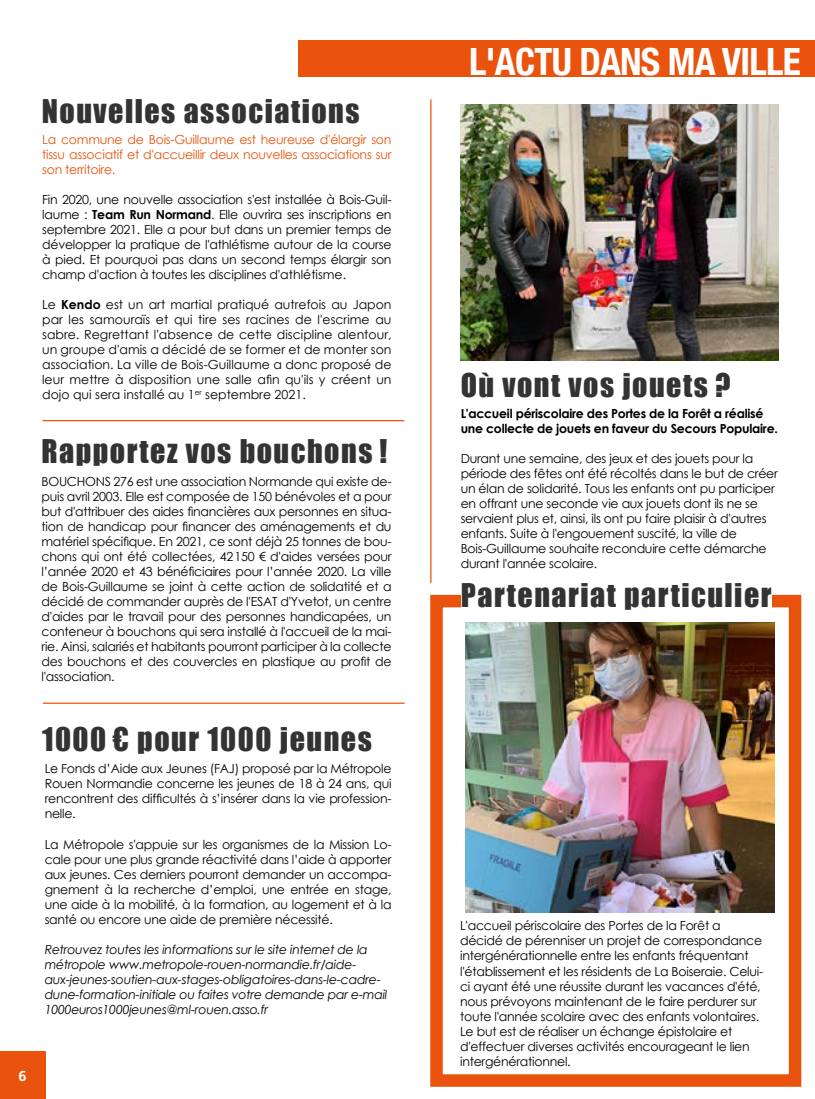
<style>
.page{position:relative;width:815px;height:1099px;background:#fff}
.page>*{position:absolute;margin:0;border:0;box-sizing:border-box;transform-origin:0 0}
.t1{font:700 condensed 37.5px "Helvetica Neue";letter-spacing:-.02em;color:#fff}
.t2{font:30px "Impact";letter-spacing:.05em;color:#333}
.t3{font:700 15px "Carto Gothic Std";color:#fff}
.t4{font:12.5px/15px "Century Gothic";letter-spacing:-.02em;color:#000;text-align:justify}
.t5{font:italic 12.5px/15px "Century Gothic";letter-spacing:-.02em;color:#000}
.t6{font:12.5px/15px "Century Gothic";letter-spacing:-.02em;color:#e9530e;text-align:justify}
.t7{font:700 12.5px/15px "Century Gothic";letter-spacing:-.02em;color:#000}
.s1{font-weight:700}
</style>
<div class="page">
<div style="left:299px;top:41px;width:516px;height:36px;background:#e9530e"></div>
<div style="left:430px;top:595px;width:371px;height:491px;border:12px solid #e9530e"></div>
<img style="left:461px;top:105px;width:318px;height:255px">
<img style="left:465px;top:622px;width:309px;height:290px">
<hr style="left:430px;top:99px;width:1px;height:484px;background:#e9530e">
<hr style="left:42px;top:420px;width:362px;height:1px;background:#e9530e">
<hr style="left:43px;top:702px;width:362px;height:1px;background:#e9530e">
<div style="left:461px;top:583px;width:311px;height:27px;background:#fff"></div>
<hr style="left:814px;top:739px;width:1px;height:36px;background:#fbba00">
<div style="left:0;top:1050px;width:45px;height:48px;background:#e9530e"></div>
<h2 class="t2" style="left:42px;top:88px;width:319px">Nouvelles associations</h2>
<p class="t6" style="left:42px;top:132px;width:351px">La commune de Bois-Guillaume est heureuse d'élargir son tissu associatif et d'accueillir deux nouvelles associations sur son territoire.</p>
<p class="t4" style="left:42px;top:192px;width:351px">Fin 2020, une nouvelle association s'est installée à Bois-Guil&shy;laume : <span class="s1">Team Run Normand</span>. Elle ouvrira ses inscriptions en septembre 2021. Elle a pour but dans un premier temps de développer la pratique de l'athlétisme autour de la course à pied. Et pourquoi pas dans un second temps élargir son champ d'action à toutes les disciplines d'athlétisme.</p>
<p class="t4" style="left:42px;top:297px;width:351px">Le <span class="s1">Kendo</span> est un art martial pratiqué autrefois au Japon par les samouraïs et qui tire ses racines de l'escrime au sabre. Regrettant l'absence de cette discipline alentour, un groupe d'amis a décidé de se former et de monter son association. La ville de Bois-Guillaume a donc proposé de leur mettre à disposition une salle afin qu'ils y créent un dojo qui sera installé au 1<sup>er</sup> septembre 2021.</p>
<h2 class="t2" style="left:41px;top:427px;width:347px">Rapportez vos bouchons !</h2>
<p class="t4" style="left:41px;top:474px;width:352px">BOUCHONS 276 est une association Normande qui existe de&shy;puis avril 2003. Elle est composée de 150 bénévoles et a pour but d'attribuer des aides financières aux personnes en situa&shy;tion de handicap pour financer des aménagements et du matériel spécifique. En 2021, ce sont déjà 25 tonnes de bou&shy;chons qui ont été collectées, 42150 € d'aides versées pour l’année 2020 et 43 bénéficiaires pour l’année 2020. La ville de Bois-Guillaume se joint à cette action de solidatité et a décidé de commander auprès de l'ESAT d'Yvetot, un centre d'aides par le travail pour des personnes handicapées, un conteneur à bouchons qui sera installé à l'accueil de la mai&shy;rie. Ainsi, salariés et habitants pourront participer à la collecte des bouchons et des couvercles en plastique au profit de l'association.</p>
<h2 class="t2" style="left:42px;top:716px;width:331px">1000 € pour 1000 jeunes</h2>
<p class="t4" style="left:45px;top:761px;width:348px">Le Fonds d’Aide aux Jeunes (FAJ) proposé par la Métropole Rouen Normandie concerne les jeunes de 18 à 24 ans, qui rencontrent des difficultés à s’insérer dans la vie profession&shy;nelle.</p>
<p class="t4" style="left:45px;top:836px;width:348px">La Métropole s'appuie sur les organismes de la Mission Lo&shy;cale pour une plus grande réactivité dans l’aide à apporter aux jeunes. Ces derniers pourront demander un accompa&shy;gnement à la recherche d’emploi, une entrée en stage, une aide à la mobilité, à la formation, au logement et à la santé ou encore une aide de première nécessité.</p>
<p class="t5" style="left:45px;top:941px;width:344px">Retrouvez toutes les informations sur le site internet de la métropole www.metropole-rouen-normandie.fr/aide&shy;aux-jeunes-soutien-aux-stages-obligatoires-dans-le-cadre&shy;dune-formation-initiale ou faites votre demande par e-mail 1000euros1000jeunes@ml-rouen.asso.fr</p>
<p class="t3" style="left:18px;top:1067px;width:10px">6</p>
<h1 class="t1" style="left:469px;top:39px;width:333px">L'ACTU DANS MA VILLE</h1>
<h2 class="t2" style="left:461px;top:362px;width:271px">Où vont vos jouets ?</h2>
<p class="t7" style="left:461px;top:405px;width:319px">L'accueil périscolaire des Portes de la Forêt a réalisé une collecte de jouets en faveur du Secours Populaire.</p>
<p class="t4" style="left:461px;top:450px;width:319px;text-align:left">Durant une semaine, des jeux et des jouets pour la période des fêtes ont été récoltés dans le but de créer un élan de solidarité. Tous les enfants ont pu participer en offrant une seconde vie aux jouets dont ils ne se servaient plus et, ainsi, ils ont pu faire plaisir à d'autres enfants. Suite à l'engouement suscité, la ville de Bois-Guillaume souhaite reconduire cette démarche durant l'année scolaire.</p>
<h2 class="t2" style="left:461px;top:571px;width:312px">Partenariat particulier</h2>
<p class="t4" style="left:460px;top:918px;width:305px;text-align:left">L'accueil périscolaire des Portes de la Forêt a décidé de pérenniser un projet de correspondance intergénérationnelle entre les enfants fréquentant l'établissement et les résidents de La Boiseraie. Celui&shy;ci ayant été une réussite durant les vacances d'été, nous prévoyons maintenant de le faire perdurer sur toute l'année scolaire avec des enfants volontaires.<br>Le but est de réaliser un échange épistolaire et d'effectuer diverses activités encourageant le lien intergénérationnel.</p>
</div>
